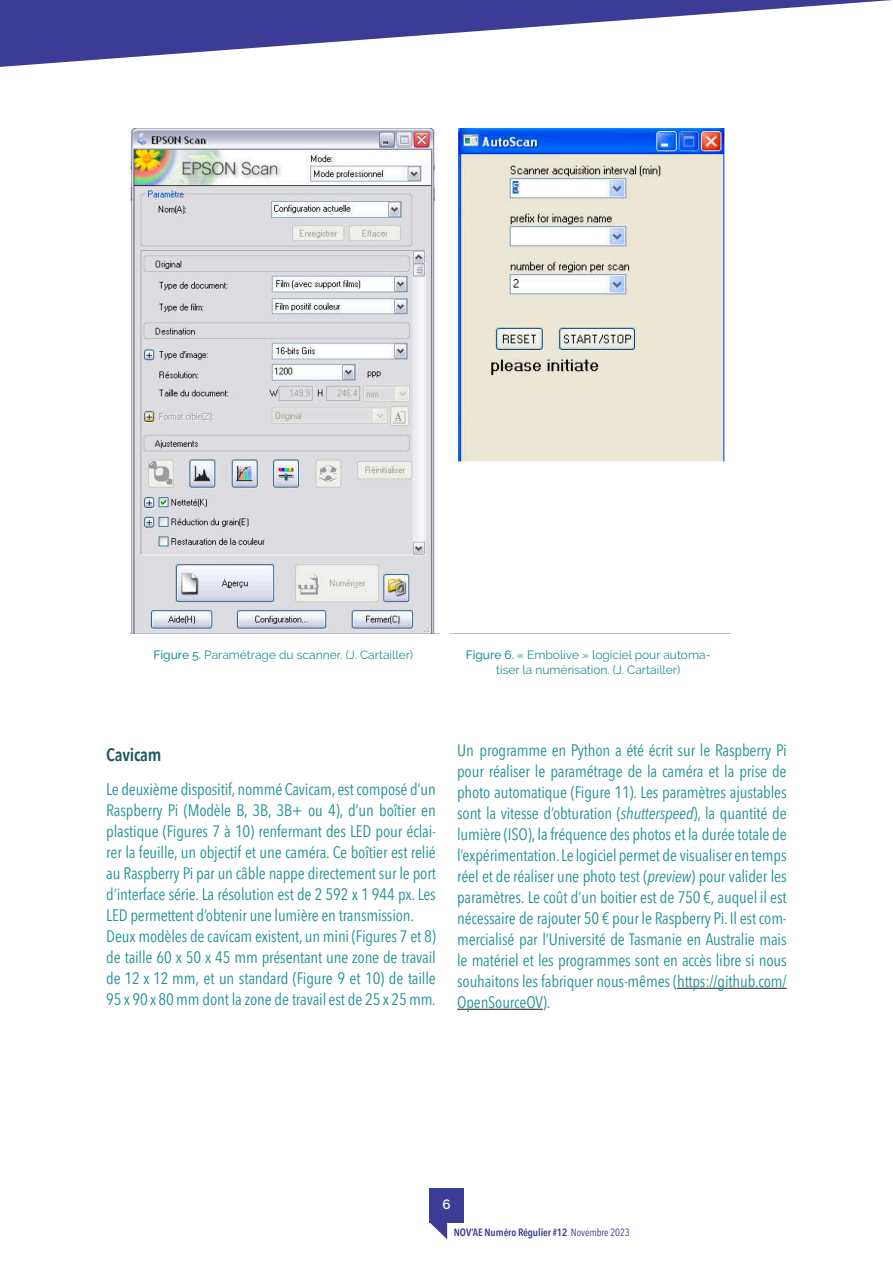
<style>
.page{position:relative;width:893px;height:1263px;background:#fff}
.page>*{position:absolute;margin:0;border:0;box-sizing:border-box;transform-origin:0 0}
.Titre_2{font:600 18px "Avenir Next Condensed";letter-spacing:-.01em;color:#1f5560}
.Texte_courant{font:condensed 16.5px/21px "Avenir Next LT Pro";letter-spacing:-.01em;color:#219091;text-align:justify}
.t1{font:600 13.5px "Raleway";color:#fff}
.Legende_sarcelle{font:12px/15px "Raleway";color:#219091;text-align:center}
.t2{font:600 condensed 10.5px "Avenir Next LT Pro";letter-spacing:-.01em;color:#3c3b96}
.s1{font-weight:500}
.s2{font-style:italic}
.s3{font-weight:400}
</style>
<div class="page">
<svg style="left:429px;top:1222px;width:18px;height:17px"></svg>
<div style="left:429px;top:1188px;width:34px;height:34px;background:#3c3b96"></div>
<svg style="left:0;top:0;width:892px;height:67px"></svg>
<hr style="left:677px;top:988px;width:110px;height:1px;background:#231f20">
<hr style="left:457px;top:1009px;width:86px;height:1px;background:#231f20">
<img style="left:131px;top:128px;width:594px;height:505px">
<p class="Legende_sarcelle" style="left:153px;top:647px;width:261px"><span class="s1">Figure 5.</span> Paramétrage du scanner. (J. Cartailler)</p>
<p class="Legende_sarcelle" style="left:466px;top:647px;width:246px"><span class="s1">Figure 6.</span> « Embolive » logiciel pour automa&shy;tiser la numérisation. (J. Cartailler)</p>
<p class="Titre_2" style="left:106px;top:740px;width:57px">Cavicam</p>
<p class="Texte_courant" style="left:106px;top:779px;width:331px">Le deuxième dispositif, nommé Cavicam, est composé d’un Raspberry Pi (Modèle B, 3B, 3B+ ou 4), d’un boîtier en plastique (Figures 7 à 10) renfermant des LED pour éclai&shy;rer la feuille, un objectif et une caméra. Ce boîtier est relié au Raspberry Pi par un câble nappe directement sur le port d’interface série. La résolution est de 2 592 x 1 944 px. Les LED permettent d’obtenir une lumière en transmission.</p>
<p class="Texte_courant" style="left:106px;top:926px;width:331px">Deux modèles de cavicam existent, un mini (Figures 7 et 8) de taille 60 x 50 x 45 mm présentant une zone de travail de 12 x 12 mm, et un standard (Figure 9 et 10) de taille 95 x 90 x 80 mm dont la zone de travail est de 25 x 25 mm.</p>
<p class="Texte_courant" style="left:457px;top:740px;width:331px">Un programme en Python a été écrit sur le Raspberry Pi pour réaliser le paramétrage de la caméra et la prise de photo automatique (Figure 11). Les paramètres ajustables sont la vitesse d’obturation (<span class="s2">shutterspeed</span>), la quantité de lumière (ISO), la fréquence des photos et la durée totale de l’expérimentation. Le logiciel permet de visualiser en temps réel et de réaliser une photo test (<span class="s2">preview</span>) pour valider les paramètres. Le coût d’un boitier est de 750 €, auquel il est nécessaire de rajouter 50 € pour le Raspberry Pi. Il est com&shy;mercialisé par l’Université de Tasmanie en Australie mais le matériel et les programmes sont en accès libre si nous souhaitons les fabriquer nous-mêmes (https://github.com/ OpenSourceOV).</p>
<p class="t1" style="left:442px;top:1197px;width:10px">6</p>
<p class="t2" style="left:454px;top:1226px;width:177px">NOV’AE Numéro Régulier #12<span class="s3">. Novembre 2023</span></p>
</div>
